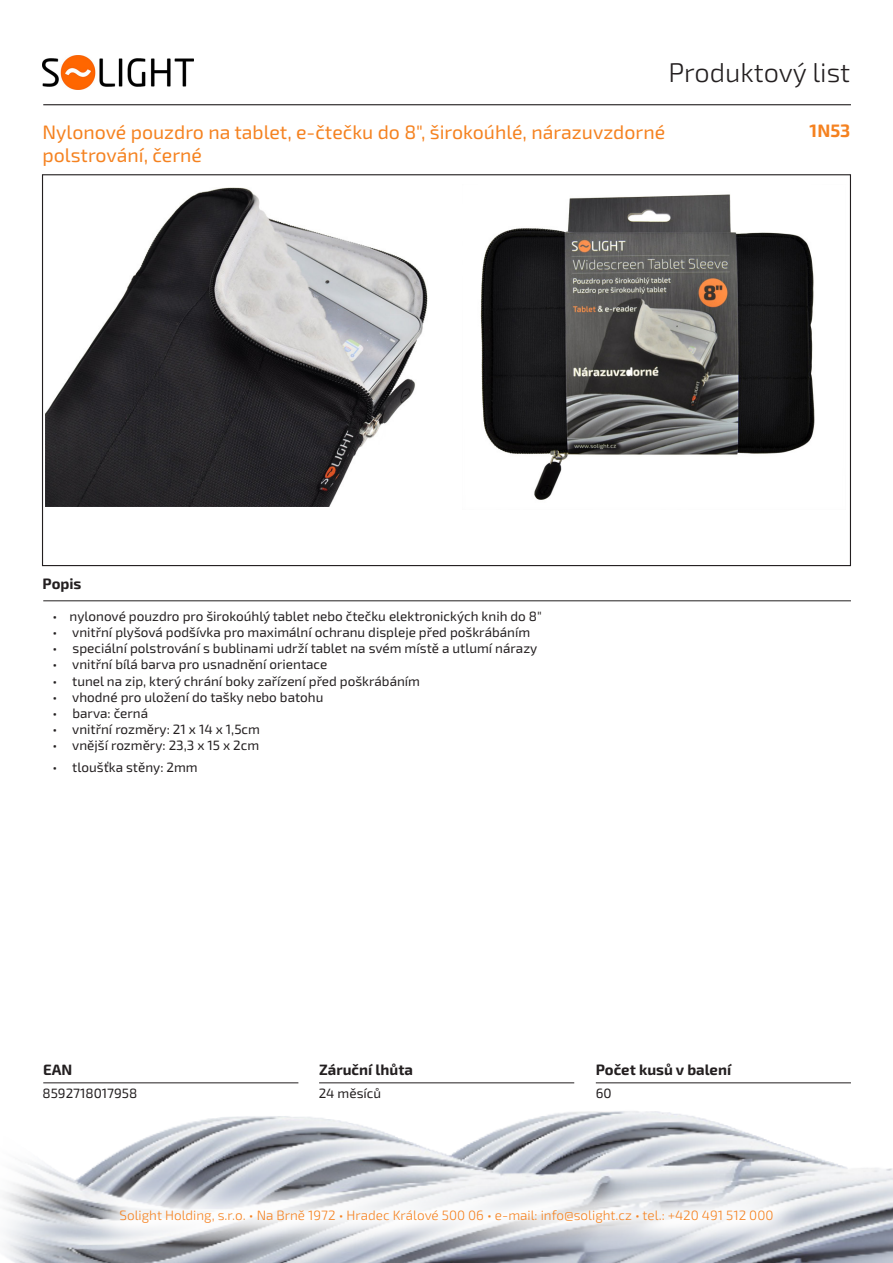
<style>
.page{position:relative;width:893px;height:1263px;background:#fff}
.page>*{position:absolute;margin:0;border:0;box-sizing:border-box;transform-origin:0 0}
.t1{font:300 27px "Exo 2.0";color:#231f20}
.t2{font:19.5px "Exo 2.0";color:#f58220}
.Kód_produktu{font:700 18px "Exo 2.0";color:#f58220}
.t3{font:700 15px "Exo 2.0";color:#231f20}
.t4{font:13.5px "Exo 2.0";color:#231f20}
.t5{font:300 13.5px "Exo 2.0";color:#f58220}
</style>
<div class="page">
<img style="left:3px;top:1082px;width:890px;height:181px">
<hr style="left:43px;top:104px;width:808px;height:1px;background:#231f20">
<hr style="left:43px;top:600px;width:808px;height:1px;background:#231f20">
<hr style="left:596px;top:1082px;width:255px;height:1px;background:#231f20">
<hr style="left:319px;top:1082px;width:255px;height:1px;background:#231f20">
<hr style="left:43px;top:1082px;width:255px;height:1px;background:#231f20">
<svg style="left:85px;top:1174px;width:723px;height:84px"></svg>
<img style="left:43px;top:55px;width:150px;height:34px">
<img style="left:45px;top:188px;width:383px;height:318px">
<img style="left:480px;top:194px;width:335px;height:306px">
<h1 class="t1" style="left:668px;top:57px;width:183px">Produktový list</h1>
<p class="t2" style="left:43px;top:120px;width:624px">Nylonové pouzdro na tablet, e-čtečku do 8", širokoúhlé, nárazuvzdorné</p>
<p class="Kód_produktu" style="left:810px;top:120px;width:42px">1N53</p>
<p class="t2" style="left:43px;top:144px;width:161px">polstrování, černé</p>
<p class="t3" style="left:43px;top:575px;width:40px">Popis</p>
<p class="t4" style="left:53px;top:608px;width:491px">• nylonové pouzdro pro širokoúhlý tablet nebo čtečku elektronických knih do 8"</p>
<p class="t4" style="left:53px;top:624px;width:479px">• vnitřní plyšová podšívka pro maximální ochranu displeje před poškrábáním</p>
<p class="t4" style="left:53px;top:640px;width:486px">• speciální polstrování s bublinami udrží tablet na svém místě a utlumí nárazy</p>
<p class="t4" style="left:53px;top:657px;width:276px">• vnitřní bílá barva pro usnadnění orientace</p>
<p class="t4" style="left:53px;top:673px;width:369px">• tunel na zip, který chrání boky zařízení před poškrábáním</p>
<p class="t4" style="left:53px;top:689px;width:272px">• vhodné pro uložení do tašky nebo batohu</p>
<p class="t4" style="left:53px;top:705px;width:97px">• barva: černá</p>
<p class="t4" style="left:53px;top:721px;width:209px">• vnitřní rozměry: 21 x 14 x 1,5cm</p>
<p class="t4" style="left:53px;top:738px;width:208px">• vnější rozměry: 23,3 x 15 x 2cm</p>
<p class="t4" style="left:53px;top:759px;width:147px">• tloušťka stěny: 2mm</p>
<p class="t3" style="left:43px;top:1060px;width:31px">EAN</p>
<p class="t3" style="left:319px;top:1060px;width:95px">Záruční lhůta</p>
<p class="t3" style="left:596px;top:1060px;width:137px">Počet kusů v balení</p>
<p class="t4" style="left:43px;top:1085px;width:96px">8592718017958</p>
<p class="t4" style="left:319px;top:1085px;width:64px">24 měsíců</p>
<p class="t4" style="left:596px;top:1085px;width:17px">60</p>
<p class="t5" style="left:120px;top:1208px;width:655px">Solight Holding, s.r.o. • Na Brně 1972 • Hradec Králové 500 06 • e-mail: info@solight.cz • tel.: +420 491 512 000</p>
</div>
